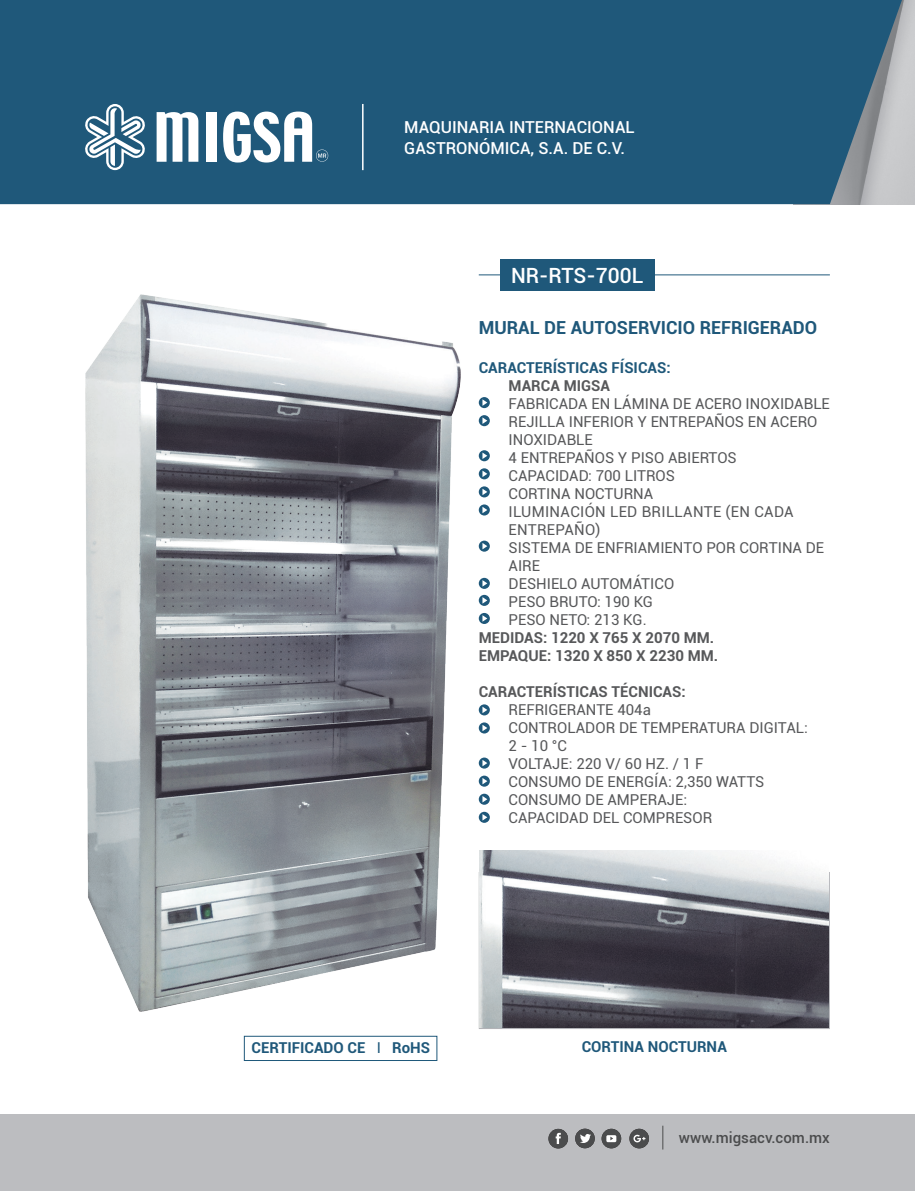
<style>
.page{position:relative;width:915px;height:1191px;background:#fff}
.page>*{position:absolute;margin:0;border:0;box-sizing:border-box;transform-origin:0 0}
.t1{font:500 21px "Roboto";color:#fff}
.t2{font:700 18px "Roboto";color:#1f587a}
.t3{font:500 16.5px/21px "Roboto";color:#fff}
.t4{font:15px/18px "Roboto";color:#57585a}
.t5{font:700 15px "Roboto";color:#57585a}
.t6{font:700 15px "Roboto";color:#1f587a}
.t7{font:15px/18px "Roboto";letter-spacing:.02em;color:#57585a}
.t8{font:500 15px "Roboto";color:#4b4c4d}
.s1{font-weight:400}
</style>
<div class="page">
<hr style="left:478px;top:274px;width:351px;height:1px;background:#1f587a">
<div style="left:500px;top:259px;width:154px;height:32px;background:#1f587a"></div>
<div style="left:0;top:0;width:906px;height:204px;background:#1f587a"></div>
<div style="left:0;top:1114px;width:914px;height:77px;background:#bcbdc0"></div>
<svg style="left:84px;top:104px;width:62px;height:66px"></svg>
<svg style="left:156px;top:112px;width:42px;height:50px"></svg>
<div style="left:206px;top:112px;width:10px;height:50px;background:#fff"></div>
<svg style="left:223px;top:112px;width:105px;height:50px"></svg>
<hr style="left:362px;top:104px;width:1px;height:66px;background:#fff">
<div style="left:548px;top:1128px;width:20px;height:20px;background:#4b4c4d;border-radius:50%"></div>
<svg style="left:555px;top:1132px;width:5px;height:12px"></svg>
<div style="left:575px;top:1128px;width:19px;height:20px;background:#4b4c4d;border-radius:50%"></div>
<svg style="left:580px;top:1134px;width:10px;height:9px"></svg>
<div style="left:601px;top:1128px;width:20px;height:20px;background:#4b4c4d;border-radius:50%"></div>
<svg style="left:606px;top:1135px;width:10px;height:7px"></svg>
<div style="left:629px;top:1128px;width:19px;height:20px;background:#4b4c4d;border-radius:50%"></div>
<svg style="left:633px;top:1134px;width:12px;height:8px"></svg>
<svg style="left:662px;top:1125px;width:1px;height:24px"></svg>
<svg style="left:478px;top:415px;width:11px;height:11px"></svg>
<svg style="left:482px;top:417px;width:5px;height:7px"></svg>
<svg style="left:478px;top:397px;width:11px;height:11px"></svg>
<svg style="left:482px;top:399px;width:5px;height:7px"></svg>
<div style="left:244px;top:1036px;width:193px;height:24px;border:1px solid #1f587a"></div>
<svg style="left:478px;top:486px;width:11px;height:11px"></svg>
<svg style="left:482px;top:488px;width:5px;height:7px"></svg>
<svg style="left:478px;top:793px;width:11px;height:11px"></svg>
<svg style="left:482px;top:796px;width:5px;height:6px"></svg>
<svg style="left:478px;top:775px;width:11px;height:11px"></svg>
<svg style="left:482px;top:778px;width:5px;height:6px"></svg>
<svg style="left:478px;top:757px;width:11px;height:11px"></svg>
<svg style="left:482px;top:760px;width:5px;height:6px"></svg>
<svg style="left:478px;top:722px;width:11px;height:11px"></svg>
<svg style="left:482px;top:724px;width:5px;height:7px"></svg>
<svg style="left:478px;top:450px;width:11px;height:11px"></svg>
<svg style="left:482px;top:452px;width:5px;height:7px"></svg>
<svg style="left:478px;top:704px;width:11px;height:11px"></svg>
<svg style="left:482px;top:706px;width:5px;height:7px"></svg>
<svg style="left:478px;top:468px;width:11px;height:11px"></svg>
<svg style="left:482px;top:470px;width:5px;height:7px"></svg>
<svg style="left:478px;top:504px;width:11px;height:11px"></svg>
<svg style="left:482px;top:507px;width:5px;height:6px"></svg>
<svg style="left:478px;top:540px;width:11px;height:11px"></svg>
<svg style="left:482px;top:543px;width:5px;height:6px"></svg>
<svg style="left:478px;top:578px;width:11px;height:11px"></svg>
<svg style="left:482px;top:580px;width:5px;height:6px"></svg>
<svg style="left:478px;top:595px;width:11px;height:11px"></svg>
<svg style="left:482px;top:597px;width:5px;height:6px"></svg>
<svg style="left:478px;top:613px;width:11px;height:11px"></svg>
<svg style="left:482px;top:615px;width:5px;height:6px"></svg>
<svg style="left:478px;top:811px;width:11px;height:12px"></svg>
<svg style="left:482px;top:814px;width:5px;height:6px"></svg>
<img style="left:85px;top:294px;width:376px;height:718px">
<img style="left:479px;top:850px;width:349px;height:178px">
<p class="t3" style="left:404px;top:116px;width:232px">MAQUINARIA INTERNACIONAL<br>GASTRONÓMICA, S.A. DE C.V.</p>
<p class="t1" style="left:511px;top:260px;width:134px">NR-RTS-700L</p>
<p class="t2" style="left:478px;top:314px;width:340px">MURAL DE AUTOSERVICIO REFRIGERADO</p>
<p class="t6" style="left:478px;top:357px;width:193px">CARACTERÍSTICAS FÍSICAS:</p>
<p class="t5" style="left:508px;top:375px;width:103px">MARCA MIGSA</p>
<p class="t4" style="left:508px;top:394px;width:323px">FABRICADA EN LÁMINA DE ACERO INOXIDABLE</p>
<p class="t4" style="left:508px;top:412px;width:310px">REJILLA INFERIOR Y ENTREPAÑOS EN ACERO<br>INOXIDABLE</p>
<p class="t4" style="left:508px;top:448px;width:230px">4 ENTREPAÑOS Y PISO ABIERTOS</p>
<p class="t4" style="left:508px;top:466px;width:168px">CAPACIDAD: 700 LITROS</p>
<p class="t4" style="left:508px;top:484px;width:146px">CORTINA NOCTURNA</p>
<p class="t7" style="left:508px;top:502px;width:286px">ILUMINACIÓN LED BRILLANTE (EN CADA<br>ENTREPAÑO)</p>
<p class="t4" style="left:508px;top:538px;width:317px">SISTEMA DE ENFRIAMIENTO POR CORTINA DE<br>AIRE</p>
<p class="t4" style="left:508px;top:574px;width:167px">DESHIELO AUTOMÁTICO</p>
<p class="t4" style="left:508px;top:592px;width:146px">PESO BRUTO: 190 KG</p>
<p class="t4" style="left:508px;top:610px;width:140px">PESO NETO: 213 KG.</p>
<p class="t5" style="left:478px;top:627px;width:237px">MEDIDAS: 1220 X 765 X 2070 MM.</p>
<p class="t5" style="left:478px;top:645px;width:241px">EMPAQUE: 1320 X 850 X 2230 MM.</p>
<p class="t5" style="left:478px;top:681px;width:208px">CARACTERÍSTICAS TÉCNICAS:</p>
<p class="t4" style="left:508px;top:700px;width:144px">REFRIGERANTE 404a</p>
<p class="t4" style="left:508px;top:718px;width:301px">CONTROLADOR DE TEMPERATURA DIGITAL:</p>
<p class="t4" style="left:508px;top:736px;width:60px">2 - 10 °C</p>
<p class="t4" style="left:508px;top:754px;width:196px">VOLTAJE: 220 V/ 60 HZ. / 1 F</p>
<p class="t4" style="left:508px;top:772px;width:257px">CONSUMO DE ENERGÍA: 2,350 WATTS</p>
<p class="t4" style="left:508px;top:790px;width:180px">CONSUMO DE AMPERAJE:</p>
<p class="t4" style="left:508px;top:808px;width:205px">CAPACIDAD DEL COMPRESOR</p>
<p class="t6" style="left:251px;top:1036px;width:180px">CERTIFICADO CE <span class="s1">I</span> RoHS</p>
<p class="t6" style="left:581px;top:1035px;width:147px">CORTINA NOCTURNA</p>
<p class="t8" style="left:678px;top:1127px;width:152px">www.migsacv.com.mx</p>
</div>
